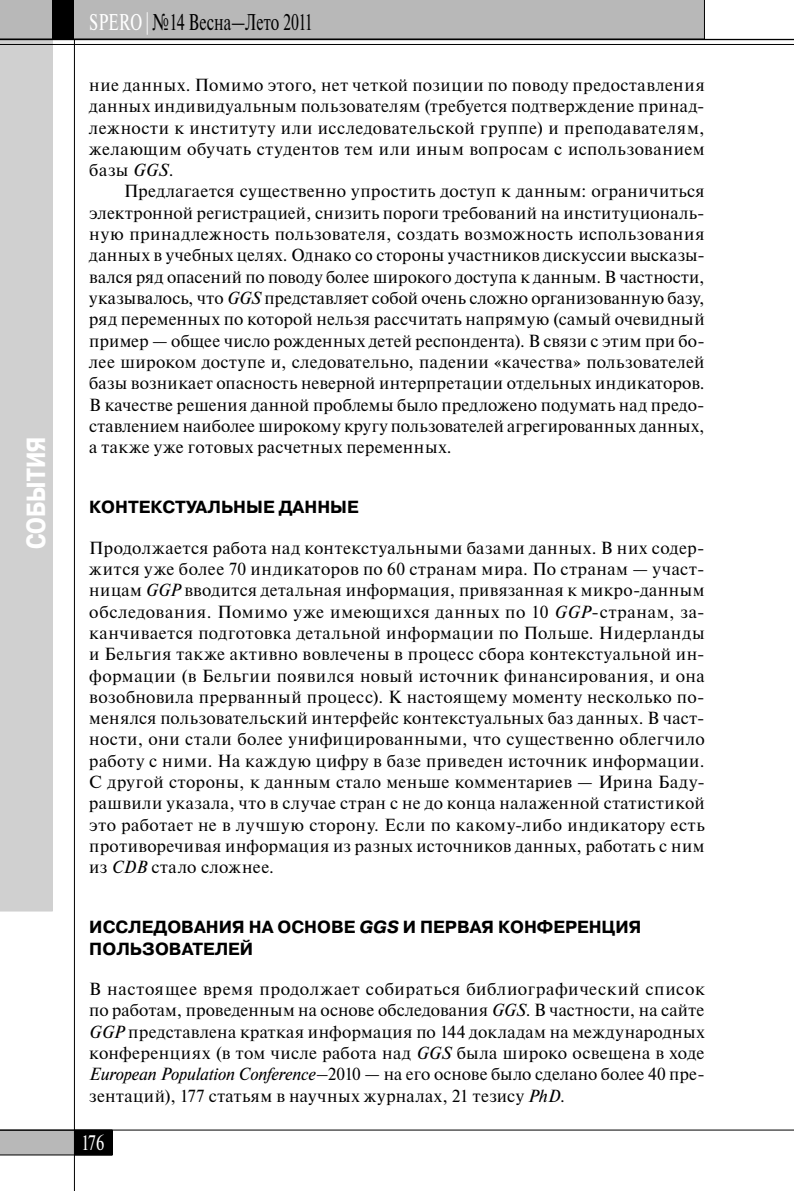
<style>
.page{position:relative;width:794px;height:1191px;background:#fff}
.page>*{position:absolute;margin:0;border:0;box-sizing:border-box;transform-origin:0 0}
.t1{font:700 26.25px "Pragmatica Cond C";color:#fff}
.t2{font:22.75px "Newton";color:#000;scale:.7 1}
.t3{font:21px "Newton";color:#fff;scale:.8 1}
.t4{font:17.5px/21.3px "Newton";letter-spacing:.025em;color:#000;text-align:justify}
.t5{font:700 17.5px/21.3px "Pragmatica C";color:#000}
.s1{color:#fff}
.s2{font-style:italic}
</style>
<div class="page">
<div style="left:0;top:40px;width:52px;height:871px;background:#d0d0d0"></div>
<svg style="left:0;top:1130px;width:74px;height:25px;background:#adadad"></svg>
<div style="left:75px;top:1130px;width:37px;height:25px;background:#000"></div>
<hr style="left:74px;top:0;width:1px;height:1191px;background:#000">
<hr style="left:0;top:1129px;width:794px;height:1px;background:#000">
<div style="left:0;top:0;width:704px;height:39px;background:#b8b8b8"></div>
<div style="left:52px;top:0;width:22px;height:39px;background:#000"></div>
<hr style="left:0;top:39px;width:794px;height:1px;background:#000">
<hr style="left:0;top:44px;width:794px;height:1px;background:#000">
<h1 class="t1" style="left:26px;top:549px;width:114px;rotate:-90deg">СОБЫТИЯ</h1>
<h2 class="t2" style="left:89px;top:14px;width:321px"><span class="s1">SPERO |</span> №14 Весна—Лето 2011</h2>
<p class="t4" style="left:89px;top:76px;width:617px">ние данных. Помимо этого, нет четкой позиции по поводу предоставления данных индивидуальным пользователям (требуется подтверждение принад&shy;лежности к институту или исследовательской группе) и преподавателям, желающим обучать студентов тем или иным вопросам с использованием базы <span class="s2">GGS</span>.</p>
<p class="t4" style="left:89px;top:183px;width:617px;text-indent:35px">Предлагается существенно упростить доступ к данным: ограничиться электронной регистрацией, снизить пороги требований на институциональ&shy;ную принадлежность пользователя, создать возможность использования данных в учебных целях. Однако со стороны участников дискуссии высказы&shy;вался ряд опасений по поводу более широкого доступа к данным. В частности, указывалось, что <span class="s2">GGS</span> представляет собой очень сложно организованную базу, ряд переменных по которой нельзя рассчитать напрямую (самый очевидный пример — общее число рожденных детей респондента). В связи с этим при бо&shy;лее широком доступе и, следовательно, падении «качества» пользователей базы возникает опасность неверной интерпретации отдельных индикаторов.<br>В качестве решения данной проблемы было предложено подумать над предо&shy;ставлением наиболее широкому кругу пользователей агрегированных данных, а также уже готовых расчетных переменных.</p>
<p class="t5" style="left:89px;top:498px;width:271px">КОНТЕКСТУАЛЬНЫЕ ДАННЫЕ</p>
<p class="t4" style="left:89px;top:539px;width:617px">Продолжается работа над контекстуальными базами данных. В них содер&shy;жится уже более 70 индикаторов по 60 странам мира. По странам — участ&shy;ницам <span class="s2">GGP</span> вводится детальная информация, привязанная к микро-данным обследования. Помимо уже имеющихся данных по 10 <span class="s2">GGP</span>-странам, за&shy;канчивается подготовка детальной информации по Польше. Нидерланды и Бельгия также активно вовлечены в процесс сбора контекстуальной ин&shy;формации (в Бельгии появился новый источник финансирования, и она возобновила прерванный процесс). К настоящему моменту несколько по&shy;менялся пользовательский интерфейс контекстуальных баз данных. В част&shy;ности, они стали более унифицированными, что существенно облегчило работу с ними. На каждую цифру в базе приведен источник информации.<br>С другой стороны, к данным стало меньше комментариев — Ирина Баду&shy;рашвили указала, что в случае стран с не до конца налаженной статистикой это работает не в лучшую сторону. Если по какому-либо индикатору есть противоречивая информация из разных источников данных, работать с ним из <span class="s2">CDB</span> стало сложнее.</p>
<p class="t5" style="left:89px;top:918px;width:553px">ИССЛЕДОВАНИЯ НА ОСНОВЕ <span class="s2">GGS</span> И ПЕРВАЯ КОНФЕРЕНЦИЯ<br>ПОЛЬЗОВАТЕЛЕЙ</p>
<p class="t4" style="left:89px;top:980px;width:617px">В настоящее время продолжает собираться библиографический список по работам, проведенным на основе обследования <span class="s2">GGS</span>. В частности, на сайте <span class="s2">GGP</span> представлена краткая информация по 144 докладам на международных конференциях (в том числе работа над <span class="s2">GGS</span> была широко освещена в ходе <span class="s2">European Population Conference</span>–2010 — на его основе было сделано более 40 пре&shy;зентаций), 177 статьям в научных журналах, 21 тезису <span class="s2">PhD</span>.</p>
<p class="t3" style="left:81px;top:1134px;width:31px">176</p>
</div>
